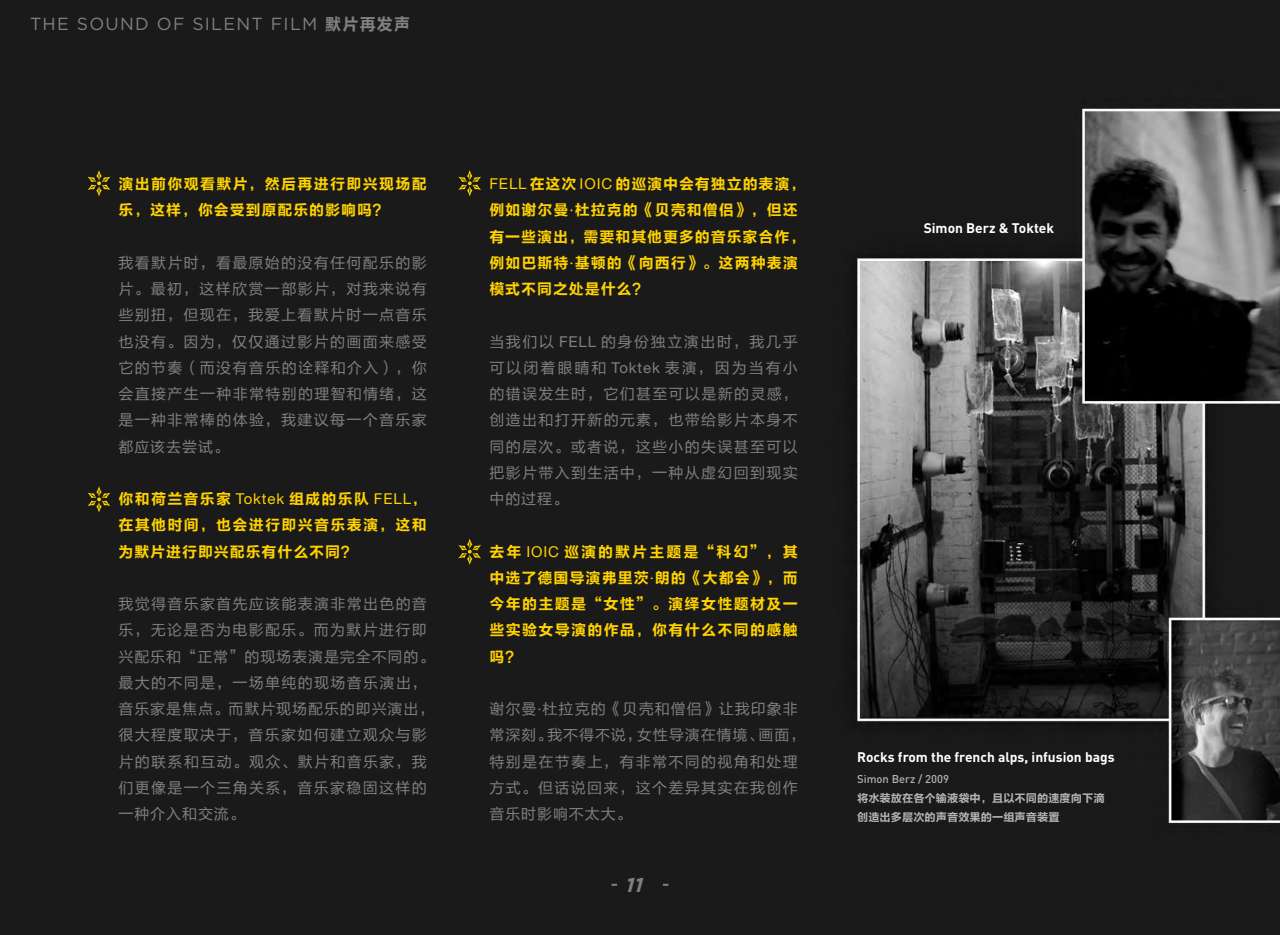
<style>
.page{position:relative;width:1280px;height:935px;background:#fff}
.page>*{position:absolute;margin:0;border:0;box-sizing:border-box;transform-origin:0 0}
.t1{font:italic 700 20px "Gotham";color:#808080}
.t2{font:17.5px "Gotham";letter-spacing:.075em;color:#808080}
.t3{font:15px/26.2px "FZLTHK GBK1 0";letter-spacing:.09em;color:#808080;text-align:justify}
.t4{font:15px/26.2px "FZLTCHJW GB1 0";letter-spacing:.07em;color:#ffd200;text-align:justify}
.t5{font:15px/26.2px "FZLTHK GBK1 0";letter-spacing:.07em;color:#808080}
.t6{font:15px/26.2px "FZLTCHJW GB1 0";letter-spacing:.09em;color:#ffd200}
.t7{font:700 13.75px "DIN Pro";color:#fff}
.t8{font:11.25px/18.8px "FZLTCHJW GB1 0";color:#b3b3b3}
.t9{font:500 11.25px "DIN Pro";color:#b3b3b3}
.s1{font-family:"FZLTCHJW GB1 0";font-size:16.88px}
.s2{font-family:"Helvetica Neue LT Std"}
</style>
<div class="page">
<img style="left:0;top:0;width:1280px;height:935px">
<svg style="left:88px;top:170px;width:23px;height:27px"></svg>
<svg style="left:458px;top:170px;width:23px;height:27px"></svg>
<svg style="left:458px;top:538px;width:23px;height:27px"></svg>
<svg style="left:88px;top:486px;width:23px;height:27px"></svg>
<p class="t2" style="left:30px;top:15px;width:382px">THE SOUND OF SILENT FILM <span class="s1">默片再发声</span></p>
<p class="t6" style="left:119px;top:171px;width:310px">演出前你观看默片，然后再进行即兴现场配乐，这样，你会受到原配乐的影响吗？</p>
<p class="t3" style="left:119px;top:250px;width:310px">我看默片时，看最原始的没有任何配乐的影片。最初，这样欣赏一部影片，对我来说有些别扭，但现在，我爱上看默片时一点音乐也没有。因为，仅仅通过影片的画面来感受它的节奏（而没有音乐的诠释和介入），你会直接产生一种非常特别的理智和情绪，这是一种非常棒的体验，我建议每一个音乐家都应该去尝试。</p>
<p class="t4" style="left:119px;top:486px;width:310px">你和荷兰音乐家 <span class="s2">Toktek</span> 组成的乐队 <span class="s2">FELL</span>，在其他时间，也会进行即兴音乐表演，这和为默片进行即兴配乐有什么不同？</p>
<p class="t3" style="left:119px;top:591px;width:317px;text-align:left">我觉得音乐家首先应该能表演非常出色的音乐，无论是否为电影配乐。而为默片进行即兴配乐和“正常”的现场表演是完全不同的。最大的不同是，一场单纯的现场音乐演出，音乐家是焦点。而默片现场配乐的即兴演出，很大程度取决于，音乐家如何建立观众与影片的联系和互动。观众、默片和音乐家，我们更像是一个三角关系，音乐家稳固这样的一种介入和交流。</p>
<p class="t4" style="left:489px;top:171px;width:317px;text-align:left"><span class="s2">FELL</span> 在这次 <span class="s2">IOIC</span> 的巡演中会有独立的表演，例如谢尔曼<span class="s2">·</span>杜拉克的《贝壳和僧侣》，但还有一些演出，需要和其他更多的音乐家合作，例如巴斯特<span class="s2">·</span>基顿的《向西行》。这两种表演模式不同之处是什么？</p>
<p class="t3" style="left:489px;top:329px;width:310px">当我们以 <span class="s2">FELL</span> 的身份独立演出时，我几乎可以闭着眼睛和 <span class="s2">Toktek</span> 表演，因为当有小的错误发生时，它们甚至可以是新的灵感，创造出和打开新的元素，也带给影片本身不同的层次。或者说，这些小的失误甚至可以把影片带入到生活中，一种从虚幻回到现实中的过程。</p>
<p class="t4" style="left:489px;top:539px;width:310px">去年 <span class="s2">IOIC</span> 巡演的默片主题是“科幻”，其中选了德国导演弗里茨<span class="s2">·</span>朗的《大都会》，而今年的主题是“女性”。演绎女性题材及一些实验女导演的作品，你有什么不同的感触吗？</p>
<p class="t5" style="left:489px;top:696px;width:317px">谢尔曼<span class="s2">·</span>杜拉克的《贝壳和僧侣》让我印象非常深刻。我不得不说，女性导演在情境、画面，特别是在节奏上，有非常不同的视角和处理方式。但话说回来，这个差异其实在我创作音乐时影响不太大。</p>
<h1 class="t1" style="left:626px;top:874px;width:19px">11</h1>
<p class="t7" style="left:924px;top:219px;width:132px">Simon Berz &amp; Toktek</p>
<p class="t7" style="left:857px;top:747px;width:259px">Rocks from the french alps, infusion bags</p>
<p class="t9" style="left:857px;top:772px;width:94px">Simon Berz / 2009</p>
<p class="t8" style="left:857px;top:789px;width:249px">将水装放在各个输液袋中，且以不同的速度向下滴创造出多层次的声音效果的一组声音装置</p>
</div>
